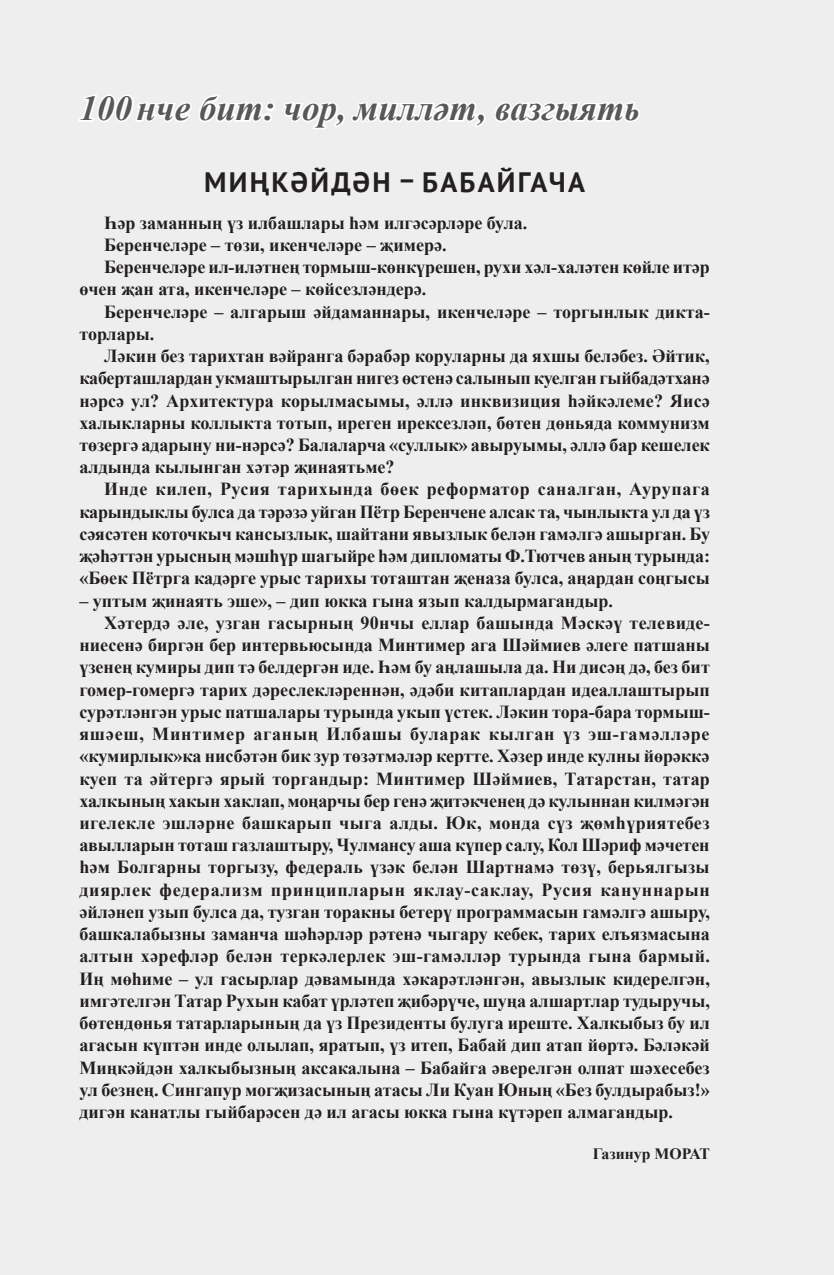
<style>
.page{position:relative;width:834px;height:1275px;background:#fff}
.page>*{position:absolute;margin:0;border:0;box-sizing:border-box;transform-origin:0 0}
.t1{font:italic 700 35px "Times New Roman";color:#57585a}
.t2{font:700 28px "PT Sans";letter-spacing:.08em;color:#231f20}
.t3{font:700 18.38px "Times New Roman";color:#231f20}
.t4{font:700 18.38px "Times New Roman";letter-spacing:.02em;color:#231f20}
.t5{font:700 18.38px "Times New Roman";letter-spacing:.04em;color:#231f20}
.t6{font:700 18.38px "Times New Roman";letter-spacing:.03em;color:#231f20}
.t7{font:700 18.38px "Times New Roman";letter-spacing:.045em;color:#231f20}
.t8{font:700 15.75px "Times New Roman";color:#231f20}
</style>
<div class="page">
<div style="left:0;top:0;width:833px;height:1275px;background:#eeeeef"></div>
<svg style="left:78px;top:95px;width:562px;height:34px"></svg>
<h1 class="t1" style="left:79px;top:84px;width:562px">100 нче бит: чор, милләт, вазгыять</h1>
<h2 class="t2" style="left:204px;top:163px;width:382px">МИҢКӘЙДӘН – БАБАЙГАЧА</h2>
<p class="t3" style="left:104px;top:209px;width:424px">Һәр заманның үз илбашлары һәм илгәсәрләре була.</p>
<p class="t3" style="left:104px;top:231px;width:344px">Беренчеләре – төзи, икенчеләре – җимерә.</p>
<p class="t3" style="left:104px;top:254px;width:607px">Беренчеләре ил-иләтнең тормыш-көнкүрешен, рухи хәл-халәтен көйле итәр</p>
<p class="t3" style="left:79px;top:276px;width:348px">өчен җан ата, икенчеләре – көйсезләндерә.</p>
<p class="t3" style="left:104px;top:298px;width:606px">Беренчеләре – алгарыш әйдаманнары, икенчеләре – торгынлык дикта-</p>
<p class="t3" style="left:79px;top:320px;width:76px">торлары.</p>
<p class="t3" style="left:104px;top:343px;width:607px">Ләкин без тарихтан вәйранга бәрабәр коруларны да яхшы беләбез. Әйтик,</p>
<p class="t3" style="left:79px;top:365px;width:631px">каберташлардан укмаштырылган нигез өстенә салынып куелган гыйбадәтханә</p>
<p class="t3" style="left:79px;top:387px;width:631px">нәрсә ул? Архитектура корылмасымы, әллә инквизиция һәйкәлеме? Яисә</p>
<p class="t3" style="left:79px;top:409px;width:631px">халыкларны коллыкта тотып, иреген ирексезләп, бөтен дөньяда коммунизм</p>
<p class="t3" style="left:79px;top:432px;width:632px">төзергә адарыну ни-нәрсә? Балаларча «суллык» авыруымы, әллә бар кешелек</p>
<p class="t3" style="left:79px;top:454px;width:316px">алдында кылынган хәтәр җинаятьме?</p>
<p class="t6" style="left:104px;top:476px;width:607px">Инде килеп, Русия тарихында бөек реформатор саналган, Аурупага</p>
<p class="t3" style="left:79px;top:498px;width:632px">карындыклы булса да тәрәзә уйган Пётр Беренчене алсак та, чынлыкта ул да үз</p>
<p class="t3" style="left:79px;top:520px;width:632px">сәясәтен коточкыч кансызлык, шайтани явызлык белән гамәлгә ашырган. Бу</p>
<p class="t3" style="left:79px;top:543px;width:632px">җәһәттән урысның мәшһүр шагыйре һәм дипломаты Ф.Тютчев аның турында:</p>
<p class="t3" style="left:79px;top:565px;width:631px">«Бөек Пётрга кадәрге урыс тарихы тоташтан җеназа булса, аңардан соңгысы</p>
<p class="t3" style="left:79px;top:587px;width:535px">– уптым җинаять эше», – дип юкка гына язып калдырмагандыр.</p>
<p class="t3" style="left:104px;top:609px;width:606px">Хәтердә әле, узган гасырның 90нчы еллар башында Мәскәү телевиде-</p>
<p class="t3" style="left:79px;top:632px;width:631px">ниесенә биргән бер интервьюсында Минтимер ага Шәймиев әлеге патшаны</p>
<p class="t3" style="left:79px;top:654px;width:631px">үзенең кумиры дип тә белдергән иде. Һәм бу аңлашыла да. Ни дисәң дә, без бит</p>
<p class="t3" style="left:79px;top:676px;width:631px">гомер-гомергә тарих дәреслекләреннән, әдәби китаплардан идеаллаштырып</p>
<p class="t3" style="left:79px;top:698px;width:632px">сурәтләнгән урыс патшалары турында укып үстек. Ләкин тора-бара тормыш-</p>
<p class="t7" style="left:79px;top:721px;width:631px">яшәеш, Минтимер аганың Илбашы буларак кылган үз эш-гамәлләре</p>
<p class="t3" style="left:79px;top:743px;width:631px">«кумирлык»ка нисбәтән бик зур төзәтмәләр кертте. Хәзер инде кулны йөрәккә</p>
<p class="t3" style="left:79px;top:765px;width:632px">куеп та әйтергә ярый торгандыр: Минтимер Шәймиев, Татарстан, татар</p>
<p class="t3" style="left:79px;top:787px;width:632px">халкының хакын хаклап, моңарчы бер генә җитәкченең дә кулыннан килмәгән</p>
<p class="t4" style="left:79px;top:810px;width:631px">игелекле эшләрне башкарып чыга алды. Юк, монда сүз җөмһүриятебез</p>
<p class="t3" style="left:79px;top:832px;width:631px">авылларын тоташ газлаштыру, Чулмансу аша күпер салу, Кол Шәриф мәчетен</p>
<p class="t3" style="left:79px;top:854px;width:631px">һәм Болгарны торгызу, федераль үзәк белән Шартнамә төзү, берьялгызы</p>
<p class="t5" style="left:79px;top:876px;width:632px">диярлек федерализм принципларын яклау-саклау, Русия кануннарын</p>
<p class="t3" style="left:79px;top:898px;width:631px">әйләнеп узып булса да, тузган торакны бетерү программасын гамәлгә ашыру,</p>
<p class="t3" style="left:79px;top:921px;width:631px">башкалабызны заманча шәһәрләр рәтенә чыгару кебек, тарих елъязмасына</p>
<p class="t4" style="left:79px;top:943px;width:632px">алтын хәрефләр белән теркәлерлек эш-гамәлләр турында гына бармый.</p>
<p class="t3" style="left:79px;top:965px;width:631px">Иң мөһиме – ул гасырлар дәвамында хәкарәтләнгән, авызлык кидерелгән,</p>
<p class="t3" style="left:79px;top:987px;width:632px">имгәтелгән Татар Рухын кабат үрләтеп җибәрүче, шуңа алшартлар тудыручы,</p>
<p class="t3" style="left:79px;top:1010px;width:631px">бөтендөнья татарларының да үз Президенты булуга иреште. Халкыбыз бу ил</p>
<p class="t3" style="left:79px;top:1032px;width:631px">агасын күптән инде олылап, яратып, үз итеп, Бабай дип атап йөртә. Бәләкәй</p>
<p class="t3" style="left:79px;top:1054px;width:631px">Миңкәйдән халкыбызның аксакалына – Бабайга әверелгән олпат шәхесебез</p>
<p class="t3" style="left:79px;top:1076px;width:631px">ул безнең. Сингапур могҗизасының атасы Ли Куан Юның «Без булдырабыз!»</p>
<p class="t3" style="left:79px;top:1099px;width:595px">дигән канатлы гыйбарәсен дә ил агасы юкка гына күтәреп алмагандыр.</p>
<p class="t8" style="left:593px;top:1142px;width:118px">Газинур МОРАТ</p>
</div>
